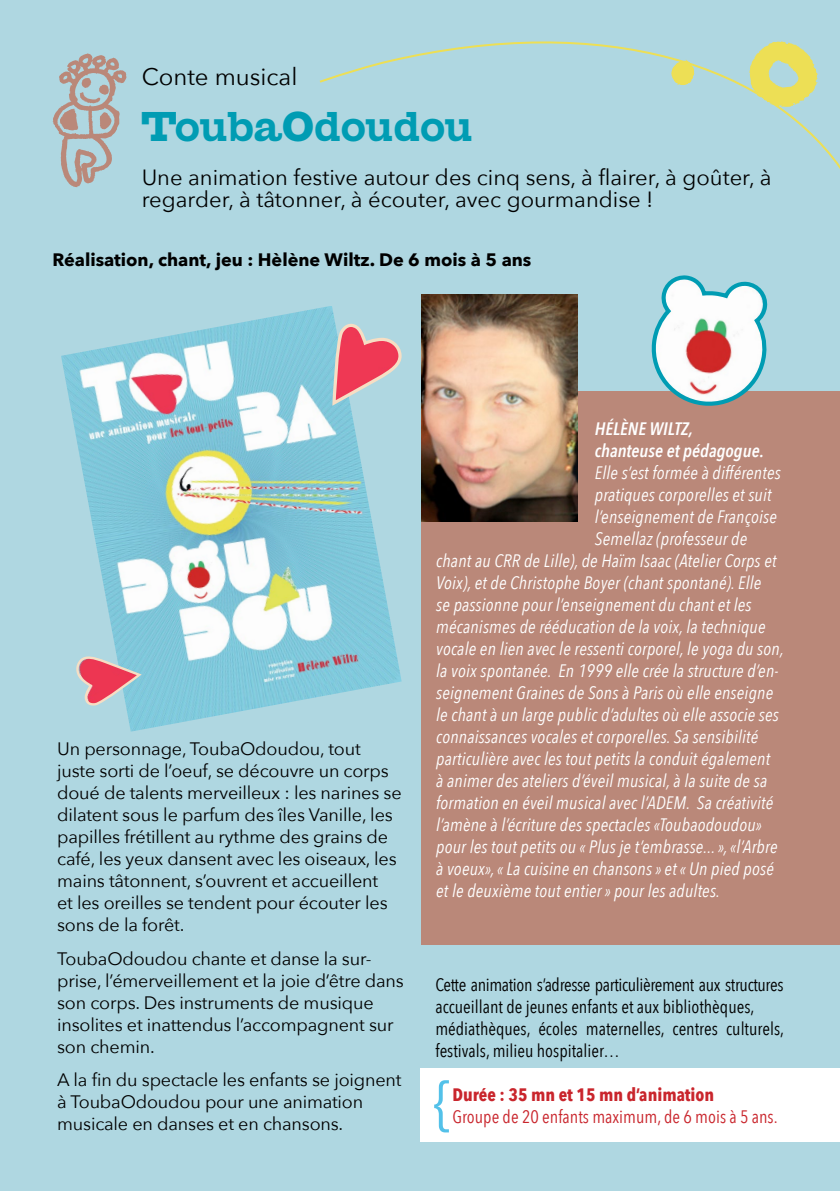
<style>
.page{position:relative;width:840px;height:1191px;background:#fff}
.page>*{position:absolute;margin:0;border:0;box-sizing:border-box;transform-origin:0 0}
.t1{font:58.8px "Avenir Next";color:#53c1e9}
.t2{font:41.4px "Giza One Five";color:#009cb3}
.t3{font:24px "Avenir Next";color:#000}
.t4{font:22px/22px "Avenir Next";color:#000}
.t5{font:italic 18px "Avenir Next Condensed";letter-spacing:.01em;color:#fff}
.t6{font:18px/22px "Avenir Next";letter-spacing:-.01em;color:#000}
.t7{font:18px/22px "Avenir Next Condensed";color:#000}
.t8{font:700 18px "Avenir Next";color:#000}
.t9{font:18px "Avenir Next Condensed";color:#c9252c}
.t10{font:italic 600 18px/22px "Avenir Next Condensed";color:#fff}
.t11{font:700 18px "Avenir Next Condensed";color:#c9252c}
</style>
<div class="page">
<div style="left:0;top:0;width:839px;height:1191px;background:#afd7e1"></div>
<div style="left:420px;top:1068px;width:419px;height:74px;background:#fff"></div>
<svg style="left:52px;top:53px;width:75px;height:134px"></svg>
<svg style="left:319px;top:41px;width:520px;height:127px"></svg>
<svg style="left:670px;top:60px;width:26px;height:26px"></svg>
<svg style="left:748px;top:41px;width:69px;height:66px"></svg>
<img style="left:61px;top:306px;width:340px;height:425px">
<div style="left:421px;top:391px;width:418px;height:553px;background:#ba8879"></div>
<img style="left:421px;top:295px;width:156px;height:226px">
<svg style="left:651px;top:275px;width:117px;height:131px"></svg>
<svg style="left:330px;top:320px;width:72px;height:86px"></svg>
<svg style="left:72px;top:654px;width:70px;height:51px"></svg>
<h3 class="t3" style="left:142px;top:61px;width:157px">Conte musical</h3>
<h2 class="t2" style="left:142px;top:102px;width:332px">ToubaOdoudou</h2>
<p class="t4" style="left:142px;top:167px;width:631px">Une animation festive autour des cinq sens, à flairer, à goûter, à regarder, à tâtonner, à écouter, avec gourmandise !</p>
<p class="t8" style="left:52px;top:248px;width:480px">Réalisation, chant, jeu : Hèlène Wiltz. De 6 mois à 5 ans</p>
<p class="t6" style="left:57px;top:738px;width:346px">Un personnage, ToubaOdoudou, tout juste sorti de l’oeuf, se découvre un corps doué de talents merveilleux : les narines se dilatent sous le parfum des îles Vanille, les papilles frétillent au rythme des grains de café, les yeux dansent avec les oiseaux, les mains tâtonnent, s’ouvrent et accueillent<br>et les oreilles se tendent pour écouter les sons de la forêt.</p>
<p class="t6" style="left:57px;top:948px;width:348px">ToubaOdoudou chante et danse la sur&shy;prise, l’émerveillement et la joie d’être dans son corps. Des instruments de musique insolites et inattendus l’accompagnent sur son chemin.</p>
<p class="t6" style="left:57px;top:1069px;width:345px">A la fin du spectacle les enfants se joignent à ToubaOdoudou pour une animation musicale en danses et en chansons.</p>
<p class="t10" style="left:594px;top:418px;width:170px">HéLèNE WILTZ, chanteuse et pédagogue.</p>
<p class="t5" style="left:594px;top:461px;width:187px">Elle s’est formée à différentes</p>
<p class="t5" style="left:594px;top:483px;width:178px">pratiques corporelles et suit</p>
<p class="t5" style="left:594px;top:505px;width:183px">l’enseignement de Françoise</p>
<p class="t5" style="left:594px;top:527px;width:154px">Semellaz (professeur de</p>
<p class="t5" style="left:436px;top:549px;width:341px">chant au CRR de Lille), de Haïm Isaac (Atelier Corps et</p>
<p class="t5" style="left:436px;top:571px;width:326px">Voix), et de Christophe Boyer (chant spontané). Elle</p>
<p class="t5" style="left:436px;top:593px;width:317px">se passionne pour l’enseignement du chant et les</p>
<p class="t5" style="left:436px;top:615px;width:331px">mécanismes de rééducation de la voix, la technique</p>
<p class="t5" style="left:436px;top:637px;width:349px">vocale en lien avec le ressenti corporel, le yoga du son,</p>
<p class="t5" style="left:436px;top:659px;width:343px">la voix spontanée. En 1999 elle crée la structure d’en-</p>
<p class="t5" style="left:436px;top:681px;width:338px">seignement Graines de Sons à Paris où elle enseigne</p>
<p class="t5" style="left:436px;top:703px;width:344px">le chant à un large public d’adultes où elle associe ses</p>
<p class="t5" style="left:436px;top:725px;width:323px">connaissances vocales et corporelles. Sa sensibilité</p>
<p class="t5" style="left:436px;top:747px;width:335px">particulière avec les tout petits la conduit également</p>
<p class="t5" style="left:436px;top:769px;width:332px">à animer des ateliers d’éveil musical, à la suite de sa</p>
<p class="t5" style="left:436px;top:791px;width:338px">formation en éveil musical avec l’ADEM. Sa créativité</p>
<p class="t5" style="left:436px;top:813px;width:327px">l’amène à l’écriture des spectacles «Toubaodoudou»</p>
<p class="t5" style="left:436px;top:835px;width:342px">pour les tout petits ou « Plus je t’embrasse... », «l’Arbre</p>
<p class="t5" style="left:436px;top:857px;width:339px">à voeux», « La cuisine en chansons » et « Un pied posé</p>
<p class="t5" style="left:436px;top:879px;width:285px">et le deuxième tout entier » pour les adultes.</p>
<p class="t7" style="left:435px;top:974px;width:350px">Cette animation s’adresse particulièrement aux structures accueillant de jeunes enfants et aux bibliothèques, médiathèques, écoles maternelles, centres culturels, festivals, milieu hospitalier…</p>
<p class="t11" style="left:452px;top:1082px;width:263px">Durée : 35 mn et 15 mn d’animation</p>
<h1 class="t1" style="left:434px;top:1064px;width:19px">{</h1>
<p class="t9" style="left:452px;top:1104px;width:326px">Groupe de 20 enfants maximum, de 6 mois à 5 ans.</p>
</div>
